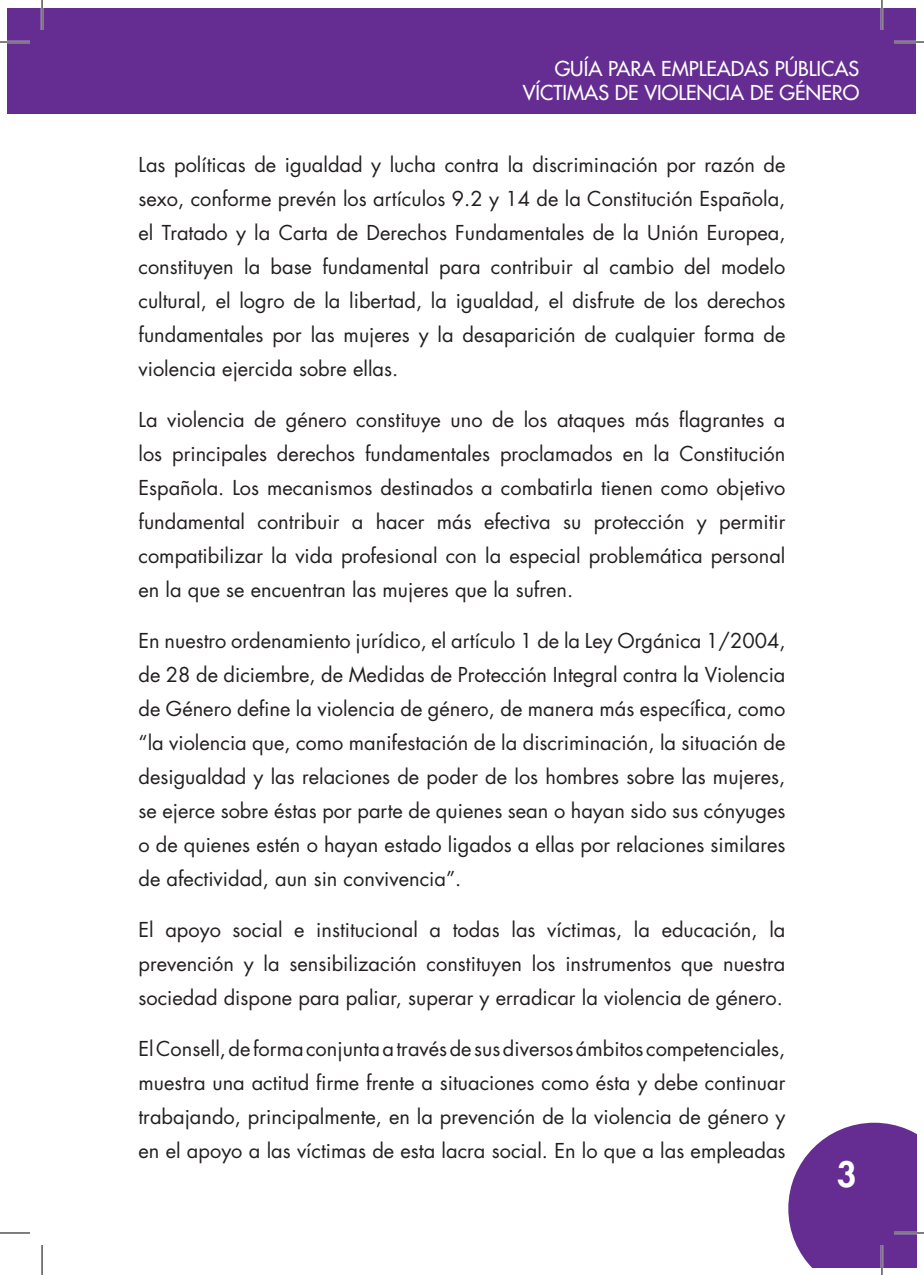
<style>
.page{position:relative;width:924px;height:1275px;background:#fff}
.page>*{position:absolute;margin:0;border:0;box-sizing:border-box;transform-origin:0 0}
.t1{font:800 34px "Futura Std";color:#fff}
.t2{font:20px/34px "Futura Std";color:#231f20;text-align:justify}
.t3{font:500 20px/24px "Futura Std";color:#fff;text-align:right}
</style>
<div class="page">
<div style="left:8px;top:8px;width:34px;height:106px;background:#652d91"></div>
<div style="left:42px;top:8px;width:873px;height:106px;background:#652d91"></div>
<svg style="left:788px;top:1122px;width:127px;height:145px;background:#78479e"></svg>
<hr style="left:0;top:41px;width:30px;height:2px;background:#fff">
<hr style="left:893px;top:41px;width:30px;height:2px;background:#fff">
<hr style="left:893px;top:1231px;width:30px;height:3px;background:#fff">
<hr style="left:41px;top:0;width:2px;height:30px;background:#fff">
<hr style="left:880px;top:0;width:2px;height:30px;background:#fff">
<hr style="left:880px;top:1245px;width:2px;height:30px;background:#fff">
<hr style="left:0;top:42px;width:30px;height:1px;background:#000">
<hr style="left:893px;top:42px;width:30px;height:1px;background:#000">
<hr style="left:0;top:1232px;width:30px;height:1px;background:#000">
<hr style="left:893px;top:1232px;width:30px;height:1px;background:#000">
<hr style="left:42px;top:0;width:1px;height:30px;background:#000">
<hr style="left:42px;top:1245px;width:1px;height:30px;background:#000">
<hr style="left:881px;top:0;width:1px;height:30px;background:#000">
<hr style="left:881px;top:1245px;width:1px;height:30px;background:#000">
<p class="t3" style="left:522px;top:56px;width:338px">GUÍA PARA EMPLEADAS PÚBLICAS<br>VÍCTIMAS DE VIOLENCIA DE GÉNERO</p>
<p class="t2" style="left:138px;top:148px;width:648px">Las políticas de igualdad y lucha contra la discriminación por razón de sexo, conforme prevén los artículos 9.2 y 14 de la Constitución Española, el Tratado y la Carta de Derechos Fundamentales de la Unión Europea, constituyen la base fundamental para contribuir al cambio del modelo cultural, el logro de la libertad, la igualdad, el disfrute de los derechos fundamentales por las mujeres y la desaparición de cualquier forma de violencia ejercida sobre ellas.</p>
<p class="t2" style="left:138px;top:403px;width:648px">La violencia de género constituye uno de los ataques más flagrantes a los principales derechos fundamentales proclamados en la Constitución Española. Los mecanismos destinados a combatirla tienen como objetivo fundamental contribuir a hacer más efectiva su protección y permitir compatibilizar la vida profesional con la especial problemática personal en la que se encuentran las mujeres que la sufren.</p>
<p class="t2" style="left:138px;top:624px;width:648px">En nuestro ordenamiento jurídico, el artículo 1 de la Ley Orgánica 1/2004, de 28 de diciembre, de Medidas de Protección Integral contra la Violencia de Género define la violencia de género, de manera más específica, como “la violencia que, como manifestación de la discriminación, la situación de desigualdad y las relaciones de poder de los hombres sobre las mujeres, se ejerce sobre éstas por parte de quienes sean o hayan sido sus cónyuges o de quienes estén o hayan estado ligados a ellas por relaciones similares de afectividad, aun sin convivencia”.</p>
<p class="t2" style="left:138px;top:913px;width:648px">El apoyo social e institucional a todas las víctimas, la educación, la prevención y la sensibilización constituyen los instrumentos que nuestra sociedad dispone para paliar, superar y erradicar la violencia de género.</p>
<p class="t2" style="left:138px;top:1032px;width:648px">El Consell, de forma conjunta a través de sus diversos ámbitos competenciales, muestra una actitud firme frente a situaciones como ésta y debe continuar trabajando, principalmente, en la prevención de la violencia de género y en el apoyo a las víctimas de esta lacra social. En lo que a las empleadas</p>
<p class="t1" style="left:836px;top:1153px;width:21px">3</p>
</div>
